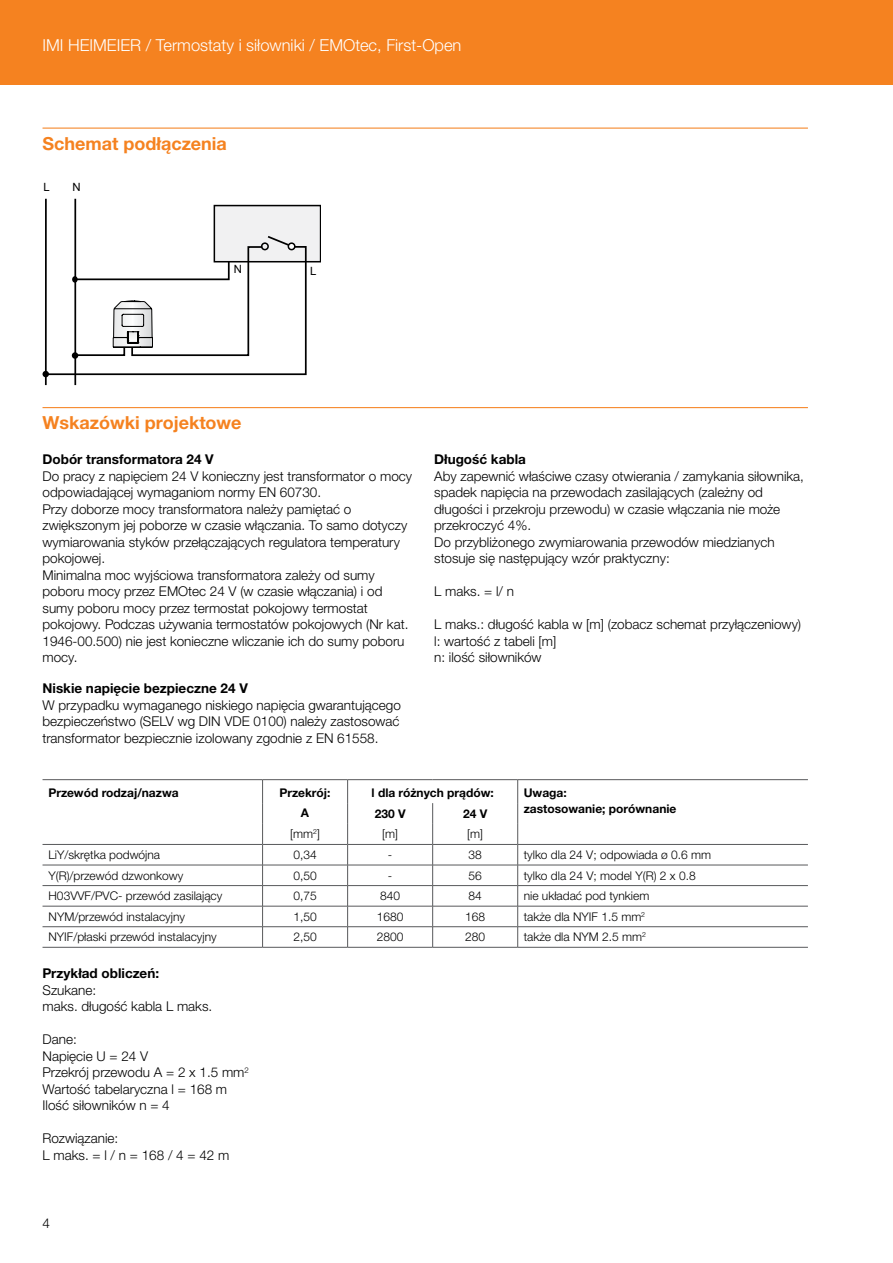
<style>
.page{position:relative;width:893px;height:1263px;background:#fff}
.page>*{position:absolute;margin:0;border:0;box-sizing:border-box;transform-origin:0 0}
.t1{font:700 18px "Helvetica Neue LTW1 G";color:#f58220}
.t2{font:300 16.5px "Helvetica Neue LTW1 G";color:#fff}
.t3{font:300 13.5px/16.5px "Helvetica Neue LTW1 G";color:#000}
.t4{font:700 13.5px "Helvetica Neue LTW1 G";color:#000}
.t5{font:300 12px "Helvetica Neue LTW1 G";color:#000}
.t6{font:700 12px/20.7px "Helvetica Neue LTW1 G";color:#000;text-align:center}
.t7{font:11.4px "Arial";color:#000}
</style>
<div class="page">
<div style="left:0;top:0;width:893px;height:85px;background:#f58220"></div>
<hr style="left:43px;top:128px;width:765px;height:1px;background:#f58220">
<hr style="left:43px;top:407px;width:765px;height:1px;background:#f58220">
<hr style="left:43px;top:865px;width:220px;height:1px;background:#58595b">
<hr style="left:263px;top:865px;width:85px;height:1px;background:#58595b">
<hr style="left:348px;top:865px;width:85px;height:1px;background:#58595b">
<hr style="left:433px;top:865px;width:85px;height:1px;background:#58595b">
<hr style="left:518px;top:865px;width:290px;height:1px;background:#58595b">
<hr style="left:43px;top:885px;width:220px;height:1px;background:#58595b">
<hr style="left:263px;top:885px;width:85px;height:1px;background:#58595b">
<hr style="left:348px;top:885px;width:85px;height:1px;background:#58595b">
<hr style="left:433px;top:885px;width:85px;height:1px;background:#58595b">
<hr style="left:518px;top:885px;width:290px;height:1px;background:#58595b">
<hr style="left:43px;top:906px;width:220px;height:1px;background:#58595b">
<hr style="left:263px;top:906px;width:85px;height:1px;background:#58595b">
<hr style="left:348px;top:906px;width:85px;height:1px;background:#58595b">
<hr style="left:433px;top:906px;width:85px;height:1px;background:#58595b">
<hr style="left:518px;top:906px;width:290px;height:1px;background:#58595b">
<hr style="left:43px;top:926px;width:220px;height:1px;background:#58595b">
<hr style="left:263px;top:926px;width:85px;height:1px;background:#58595b">
<hr style="left:348px;top:926px;width:85px;height:1px;background:#58595b">
<hr style="left:433px;top:926px;width:85px;height:1px;background:#58595b">
<svg style="left:432px;top:803px;width:1px;height:144px"></svg>
<hr style="left:518px;top:926px;width:290px;height:1px;background:#58595b">
<hr style="left:43px;top:947px;width:220px;height:1px;background:#58595b">
<hr style="left:263px;top:947px;width:85px;height:1px;background:#58595b">
<hr style="left:348px;top:947px;width:85px;height:1px;background:#58595b">
<hr style="left:433px;top:947px;width:85px;height:1px;background:#58595b">
<hr style="left:518px;top:947px;width:290px;height:1px;background:#58595b">
<hr style="left:263px;top:844px;width:85px;height:1px;background:#58595b">
<hr style="left:348px;top:844px;width:85px;height:1px;background:#58595b">
<hr style="left:433px;top:844px;width:85px;height:1px;background:#58595b">
<hr style="left:348px;top:779px;width:85px;height:1px;background:#58595b">
<hr style="left:433px;top:779px;width:85px;height:1px;background:#58595b">
<hr style="left:263px;top:779px;width:85px;height:1px;background:#58595b">
<svg style="left:347px;top:780px;width:1px;height:167px"></svg>
<hr style="left:43px;top:779px;width:220px;height:1px;background:#58595b">
<svg style="left:262px;top:780px;width:1px;height:167px"></svg>
<hr style="left:43px;top:844px;width:220px;height:1px;background:#58595b">
<hr style="left:518px;top:779px;width:290px;height:1px;background:#58595b">
<svg style="left:517px;top:780px;width:1px;height:167px"></svg>
<hr style="left:518px;top:844px;width:290px;height:1px;background:#58595b">
<svg style="left:43px;top:198px;width:277px;height:187px"></svg>
<p class="t2" style="left:43px;top:35px;width:420px">IMI HEIMEIER / Termostaty i siłowniki / EMOtec, First-Open</p>
<h1 class="t1" style="left:43px;top:132px;width:186px">Schemat podłączenia</h1>
<p class="t7" style="left:43px;top:179px;width:8px">L</p>
<p class="t7" style="left:73px;top:179px;width:10px">N</p>
<p class="t7" style="left:234px;top:261px;width:10px">N</p>
<p class="t7" style="left:310px;top:263px;width:8px">L</p>
<h1 class="t1" style="left:43px;top:412px;width:201px">Wskazówki projektowe</h1>
<p class="t4" style="left:43px;top:451px;width:173px">Dobór transformatora 24 V</p>
<p class="t3" style="left:43px;top:468px;width:371px">Do pracy z napięciem 24 V konieczny jest transformator o mocy odpowiadającej wymaganiom normy EN 60730.<br>Przy doborze mocy transformatora należy pamiętać o zwiększonym jej poborze w czasie włączania. To samo dotyczy wymiarowania styków przełączających regulatora temperatury pokojowej.<br>Minimalna moc wyjściowa transformatora zależy od sumy poboru mocy przez EMOtec 24 V (w czasie włączania) i od sumy poboru mocy przez termostat pokojowy termostat pokojowy. Podczas używania termostatów pokojowych (Nr kat.<br>1946-00.500) nie jest konieczne wliczanie ich do sumy poboru mocy.</p>
<p class="t4" style="left:43px;top:680px;width:207px">Niskie napięcie bezpieczne 24 V</p>
<p class="t3" style="left:43px;top:696px;width:360px;text-align:justify">W przypadku wymaganego niskiego napięcia gwarantującego bezpieczeństwo (SELV wg DIN VDE 0100) należy zastosować transformator bezpiecznie izolowany zgodnie z EN 61558.</p>
<p class="t4" style="left:434px;top:451px;width:93px">Długość kabla</p>
<p class="t3" style="left:434px;top:468px;width:371px">Aby zapewnić właściwe czasy otwierania / zamykania siłownika, spadek napięcia na przewodach zasilających (zależny od długości i przekroju przewodu) w czasie włączania nie może przekroczyć 4%.<br>Do przybliżonego zwymiarowania przewodów miedzianych stosuje się następujący wzór praktyczny:</p>
<p class="t3" style="left:434px;top:583px;width:81px">L maks. = l/ n</p>
<p class="t3" style="left:434px;top:616px;width:368px">L maks.: długość kabla w [m] (zobacz schemat przyłączeniowy) l: wartość z tabeli [m]<br>n: ilość siłowników</p>
<p class="t6" style="left:49px;top:782px;width:132px">Przewód rodzaj/nazwa</p>
<p class="t6" style="left:280px;top:782px;width:52px">Przekrój:<br>A</p>
<p class="t6" style="left:372px;top:782px;width:124px">l dla różnych prądów:</p>
<p class="t6" style="left:524px;top:784px;width:154px;line-height:16.5px;text-align:left">Uwaga:<br>zastosowanie; porównanie</p>
<p class="t6" style="left:375px;top:803px;width:32px">230 V</p>
<p class="t6" style="left:463px;top:803px;width:26px">24 V</p>
<p class="t5" style="left:290px;top:827px;width:31px">[mm<sup>2</sup>]</p>
<p class="t5" style="left:382px;top:827px;width:17px">[m]</p>
<p class="t5" style="left:467px;top:827px;width:17px">[m]</p>
<p class="t5" style="left:49px;top:847px;width:113px">LiY/skrętka podwójna</p>
<p class="t5" style="left:293px;top:847px;width:25px">0,34</p>
<p class="t5" style="left:388px;top:847px;width:6px">-</p>
<p class="t5" style="left:468px;top:847px;width:15px">38</p>
<p class="t5" style="left:524px;top:847px;width:189px">tylko dla 24 V; odpowiada ø 0.6 mm</p>
<p class="t5" style="left:49px;top:868px;width:136px">Y(R)/przewód dzwonkowy</p>
<p class="t5" style="left:293px;top:868px;width:25px">0,50</p>
<p class="t5" style="left:388px;top:868px;width:6px">-</p>
<p class="t5" style="left:469px;top:868px;width:15px">56</p>
<p class="t5" style="left:524px;top:868px;width:173px">tylko dla 24 V; model Y(R) 2 x 0.8</p>
<p class="t5" style="left:49px;top:888px;width:175px">H03VVF/PVC- przewód zasilający</p>
<p class="t5" style="left:293px;top:888px;width:25px">0,75</p>
<p class="t5" style="left:380px;top:888px;width:22px">840</p>
<p class="t5" style="left:469px;top:888px;width:15px">84</p>
<p class="t5" style="left:524px;top:888px;width:127px">nie układać pod tynkiem</p>
<p class="t5" style="left:49px;top:909px;width:138px">NYM/przewód instalacyjny</p>
<p class="t5" style="left:293px;top:909px;width:25px">1,50</p>
<p class="t5" style="left:377px;top:909px;width:28px">1680</p>
<p class="t5" style="left:465px;top:909px;width:22px">168</p>
<p class="t5" style="left:524px;top:909px;width:123px">także dla NYIF 1.5 mm<sup>2</sup></p>
<p class="t5" style="left:49px;top:930px;width:170px">NYIF/płaski przewód instalacyjny</p>
<p class="t5" style="left:293px;top:930px;width:25px">2,50</p>
<p class="t5" style="left:377px;top:930px;width:28px">2800</p>
<p class="t5" style="left:465px;top:930px;width:22px">280</p>
<p class="t5" style="left:524px;top:930px;width:124px">także dla NYM 2.5 mm<sup>2</sup></p>
<p class="t4" style="left:43px;top:965px;width:118px">Przykład obliczeń:</p>
<p class="t3" style="left:43px;top:982px;width:171px">Szukane:<br>maks. długość kabla L maks.</p>
<p class="t3" style="left:43px;top:1031px;width:208px">Dane:<br>Napięcie U = 24 V<br>Przekrój przewodu A = 2 x 1.5 mm<sup>2<br></sup>Wartość tabelaryczna l = 168 m<br>Ilość siłowników n = 4</p>
<p class="t3" style="left:43px;top:1130px;width:188px">Rozwiązanie:<br>L maks. = l / n = 168 / 4 = 42 m</p>
<p class="t3" style="left:43px;top:1215px;width:9px">4</p>
</div>
